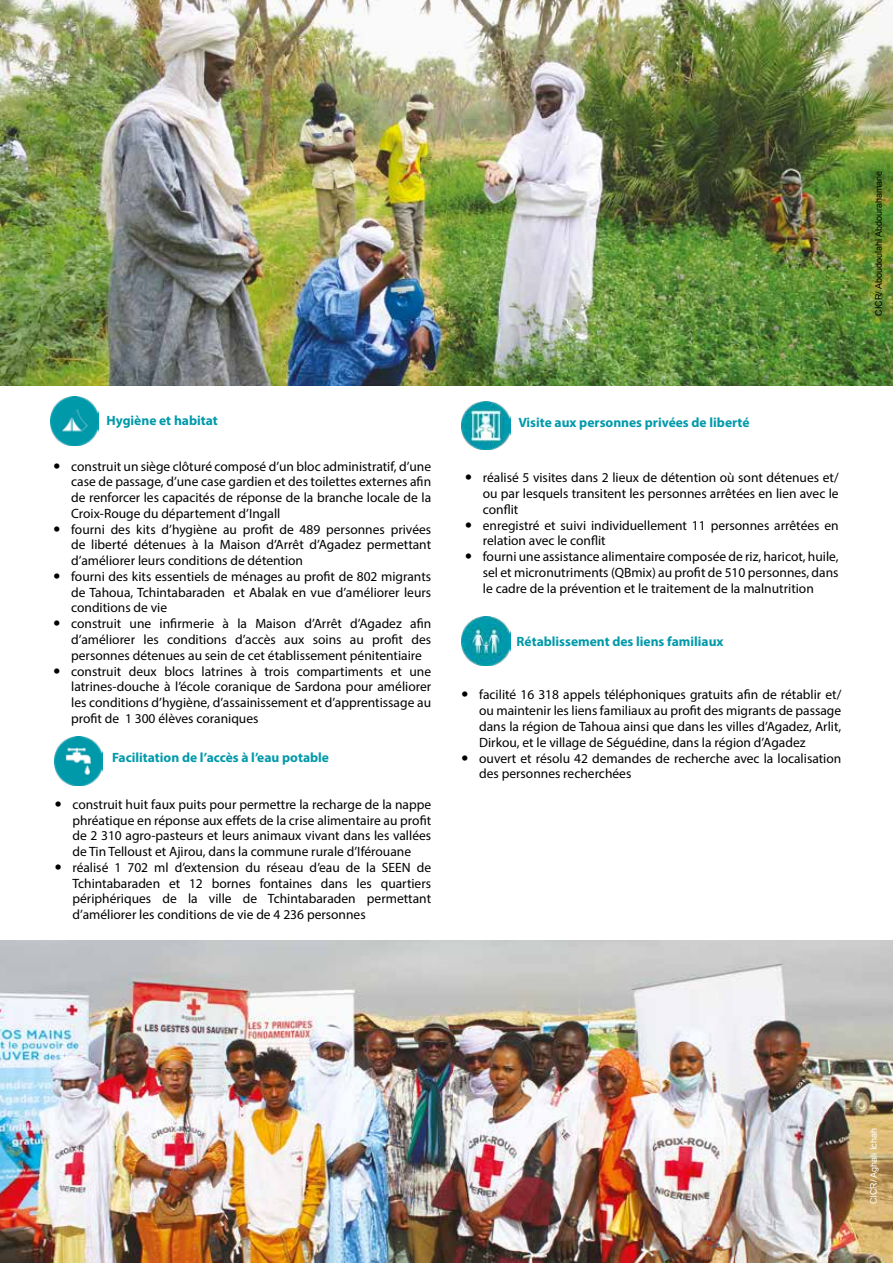
<style>
.page{position:relative;width:893px;height:1263px;background:#fff}
.page>*{position:absolute;margin:0;border:0;box-sizing:border-box;transform-origin:0 0}
.t1{font:13.5px/15.8px "Myriad Pro";color:#000}
.t2{font:700 13.5px "Myriad Pro";color:#09a}
.t3{font:9px "Arial";color:#000}
.t4{font:9px "Arial";color:#fff}
</style>
<div class="page">
<img style="left:0;top:0;width:893px;height:385px">
<img style="left:0;top:941px;width:893px;height:322px">
<img style="left:462px;top:401px;width:48px;height:49px">
<img style="left:462px;top:616px;width:48px;height:49px">
<img style="left:50px;top:396px;width:49px;height:49px">
<img style="left:54px;top:737px;width:49px;height:48px">
<p class="t2" style="left:107px;top:412px;width:113px">Hygiène et habitat</p>
<p class="t1" style="left:71px;top:458px;width:362px">construit un siège clôturé composé d’un bloc administratif, d’une case de passage, d’une case gardien et des toilettes externes afin de renforcer les capacités de réponse de la branche locale de la Croix-Rouge du département d’Ingall<br>fourni des kits d’hygiène au profit de 489 personnes privées de liberté détenues à la Maison d’Arrêt d’Agadez permettant d’améliorer leurs conditions de détention<br>fourni des kits essentiels de ménages au profit de 802 migrants de Tahoua, Tchintabaraden et Abalak en vue d’améliorer leurs conditions de vie<br>construit une infirmerie à la Maison d’Arrêt d’Agadez afin d’améliorer les conditions d’accès aux soins au profit des personnes détenues au sein de cet établissement pénitentiaire construit deux blocs latrines à trois compartiments et une latrines-douche à l’école coranique de Sardona pour améliorer les conditions d’hygiène, d’assainissement et d’apprentissage au profit de 1 300 élèves coraniques</p>
<p class="t2" style="left:112px;top:749px;width:219px">Facilitation de l’accès à l’eau potable</p>
<p class="t1" style="left:72px;top:796px;width:360px">construit huit faux puits pour permettre la recharge de la nappe phréatique en réponse aux effets de la crise alimentaire au profit de 2 310 agro-pasteurs et leurs animaux vivant dans les vallées de Tin Telloust et Ajirou, dans la commune rurale d’Iférouane réalisé 1 702 ml d’extension du réseau d’eau de la SEEN de Tchintabaraden et 12 bornes fontaines dans les quartiers périphériques de la ville de Tchintabaraden permettant d’améliorer les conditions de vie de 4 236 personnes</p>
<p class="t3" style="left:873px;top:316px;width:147px;rotate:-90deg">CICR/ Aboudoulahi Abdourahamane</p>
<p class="t2" style="left:518px;top:413px;width:233px">Visite aux personnes privées de liberté</p>
<p class="t1" style="left:483px;top:470px;width:357px">réalisé 5 visites dans 2 lieux de détention où sont détenues et/ ou par lesquels transitent les personnes arrêtées en lien avec le conflit<br>enregistré et suivi individuellement 11 personnes arrêtées en relation avec le conflit<br>fourni une assistance alimentaire composée de riz, haricot, huile, sel et micronutriments (QBmix) au profit de 510 personnes, dans le cadre de la prévention et le traitement de la malnutrition</p>
<p class="t2" style="left:517px;top:633px;width:209px">Rétablissement des liens familiaux</p>
<p class="t1" style="left:479px;top:687px;width:364px">facilité 16 318 appels téléphoniques gratuits afin de rétablir et/ ou maintenir les liens familiaux au profit des migrants de passage dans la région de Tahoua ainsi que dans les villes d’Agadez, Arlit, Dirkou, et le village de Séguédine, dans la région d’Agadez ouvert et résolu 42 demandes de recherche avec la localisation des personnes recherchées</p>
<p class="t4" style="left:868px;top:1204px;width:78px;rotate:-90deg">CICR/ Aghali Ichah</p>
</div>
